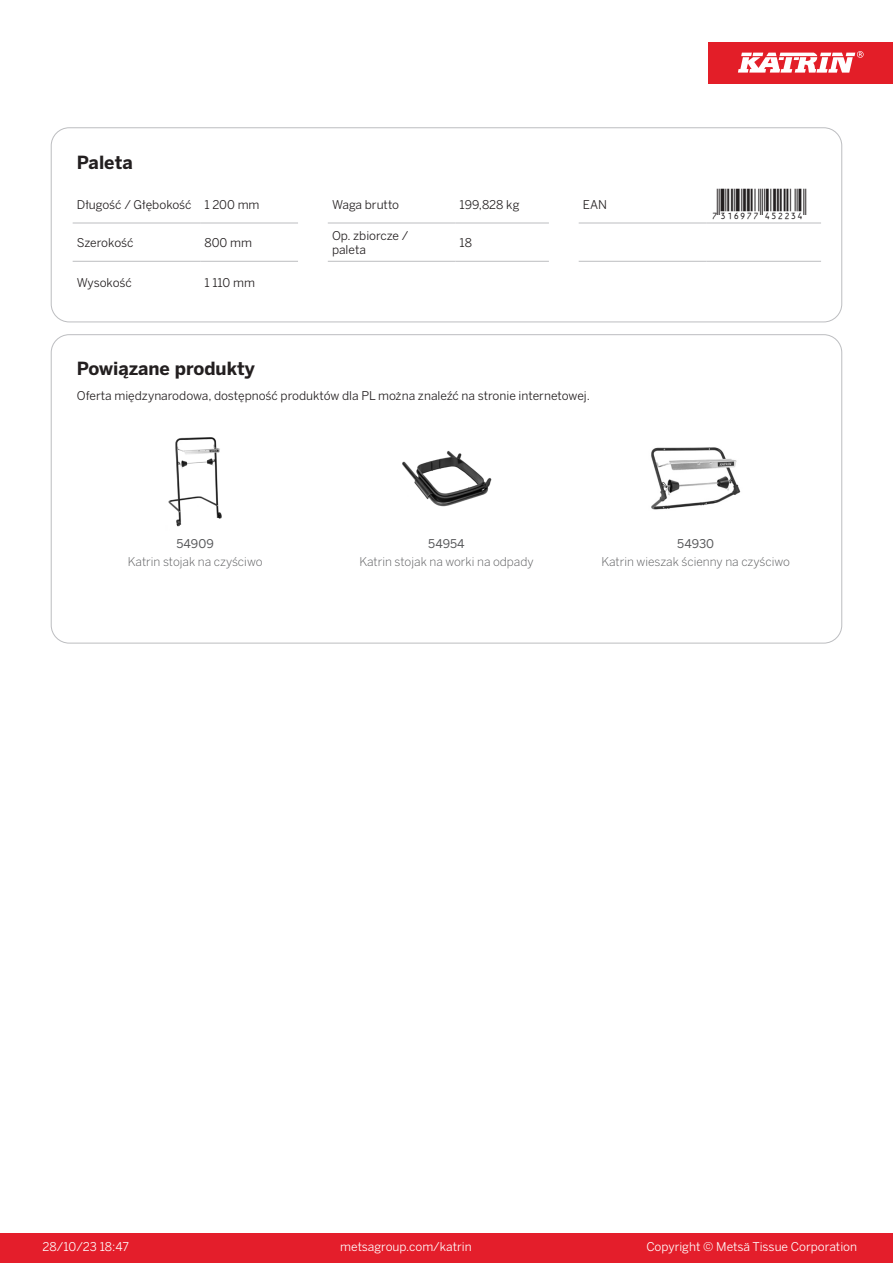
<style>
.page{position:relative;width:893px;height:1263px;background:#fff}
.page>*{position:absolute;margin:0;border:0;box-sizing:border-box;transform-origin:0 0}
.T_EAN{font:30px "Viisas EAN Matala";color:#231f20}
.T_TableHeader{font:700 18px "Benton Sans";color:#231f20}
.T_TableBody{font:12px "Benton Sans";color:#231f20}
.T_RelatedName{font:300 12px "Benton Sans";color:#57585a}
.t1{font:12px "Benton Sans";color:#fff}
.T_RelatedCode{font:12px "Benton Sans";color:#57585a}
</style>
<div class="page">
<div style="left:0;top:1233px;width:893px;height:30px;background:#e41e2b"></div>
<div style="left:708px;top:43px;width:185px;height:41px;background:#e31e28"></div>
<svg style="left:738px;top:51px;width:126px;height:22px"></svg>
<hr style="left:73px;top:223px;width:127px;height:1px;background:#bcbdc0">
<hr style="left:200px;top:223px;width:98px;height:1px;background:#bcbdc0">
<hr style="left:328px;top:223px;width:127px;height:1px;background:#bcbdc0">
<hr style="left:455px;top:223px;width:94px;height:1px;background:#bcbdc0">
<hr style="left:579px;top:223px;width:127px;height:1px;background:#bcbdc0">
<hr style="left:706px;top:223px;width:115px;height:1px;background:#bcbdc0">
<hr style="left:73px;top:261px;width:127px;height:1px;background:#bcbdc0">
<hr style="left:200px;top:261px;width:98px;height:1px;background:#bcbdc0">
<hr style="left:328px;top:261px;width:127px;height:1px;background:#bcbdc0">
<hr style="left:455px;top:261px;width:94px;height:1px;background:#bcbdc0">
<hr style="left:579px;top:261px;width:127px;height:1px;background:#bcbdc0">
<hr style="left:706px;top:261px;width:115px;height:1px;background:#bcbdc0">
<div style="left:51px;top:128px;width:791px;height:194px;border:1px solid #bcbdc0;border-radius:18px"></div>
<img style="left:168px;top:437px;width:54px;height:90px">
<img style="left:402px;top:451px;width:90px;height:56px">
<img style="left:651px;top:447px;width:90px;height:63px">
<p class="T_TableHeader" style="left:77px;top:151px;width:57px">Paleta</p>
<p class="T_TableBody" style="left:77px;top:197px;width:116px">Długość / Głębokość</p>
<p class="T_TableBody" style="left:204px;top:197px;width:57px">1 200 mm</p>
<p class="T_TableBody" style="left:332px;top:197px;width:69px">Waga brutto</p>
<p class="T_TableBody" style="left:460px;top:197px;width:61px">199,828 kg</p>
<p class="T_TableBody" style="left:583px;top:197px;width:26px">EAN</p>
<p class="T_EAN" style="left:710px;top:188px;width:97px">*7316977452234*</p>
<p class="T_TableBody" style="left:77px;top:235px;width:58px">Szerokość</p>
<p class="T_TableBody" style="left:204px;top:235px;width:49px">800 mm</p>
<p class="T_TableBody" style="left:332px;top:228px;width:78px">Op. zbiorcze /</p>
<p class="T_TableBody" style="left:332px;top:243px;width:35px">paleta</p>
<p class="T_TableBody" style="left:460px;top:235px;width:14px">18</p>
<p class="T_TableBody" style="left:77px;top:276px;width:56px">Wysokość</p>
<p class="T_TableBody" style="left:204px;top:276px;width:52px">1 110 mm</p>
<p class="T_TableHeader" style="left:77px;top:357px;width:179px">Powiązane produkty</p>
<p class="T_TableBody" style="left:77px;top:388px;width:515px">Oferta międzynarodowa, dostępność produktów dla PL można znaleźć na stronie internetowej.</p>
<p class="T_RelatedCode" style="left:177px;top:537px;width:39px">54909</p>
<p class="T_RelatedCode" style="left:428px;top:537px;width:38px">54954</p>
<p class="T_RelatedCode" style="left:677px;top:537px;width:38px">54930</p>
<p class="T_RelatedName" style="left:128px;top:555px;width:136px">Katrin stojak na czyściwo</p>
<p class="T_RelatedName" style="left:359px;top:555px;width:176px">Katrin stojak na worki na odpady</p>
<p class="T_RelatedName" style="left:601px;top:555px;width:190px">Katrin wieszak ścienny na czyściwo</p>
<p class="t1" style="left:43px;top:1239px;width:88px">28/10/23 18:47</p>
<p class="t1" style="left:340px;top:1239px;width:133px">metsagroup.com/katrin</p>
<p class="t1" style="left:646px;top:1239px;width:212px">Copyright © Metsä Tissue Corporation</p>
</div>
